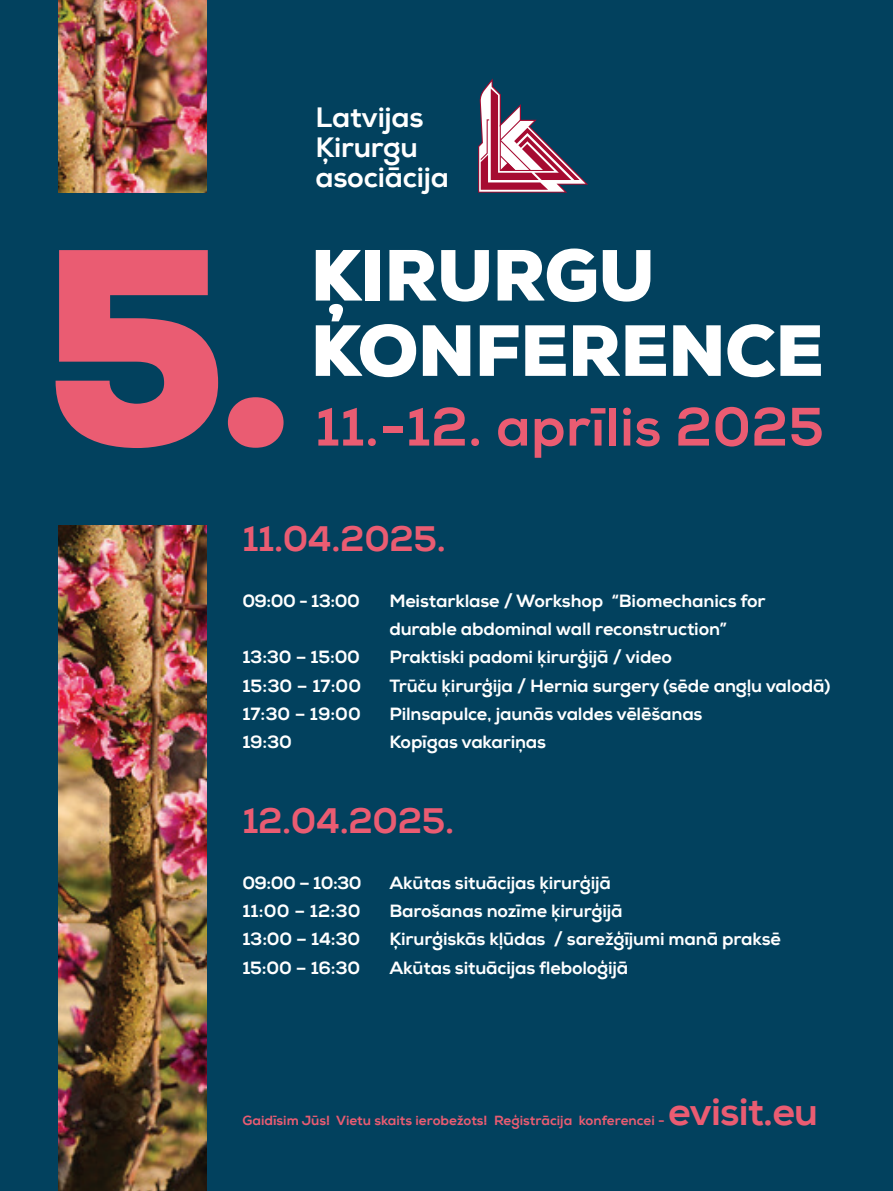
<style>
.page{position:relative;width:893px;height:1191px;background:#02415e}
.page>*{position:absolute;margin:0;border:0;box-sizing:border-box;transform-origin:0 0}
.t1{font:900 271.35px "Nexa";color:#ea5c72}
.t2{font:900 70.05px "Nexa";letter-spacing:-.01em;color:#fff}
.t3{font:54px "Nexa X Bold";letter-spacing:.01em;color:#ea5c72}
.t4{font:39px "Nexa X Bold";letter-spacing:-.02em;color:#ea5c72}
.t5{font:36px "Nexa X Bold";letter-spacing:-.01em;color:#ea5c72}
.t6{font:28.5px/30px "Nexa X Bold";letter-spacing:-.01em;color:#fff}
.t7{font:18px/28.2px "Nexa X Bold";letter-spacing:-.01em;color:#fff}
.t8{font:13.5px "Nexa X Bold";color:#ea5c72}
</style>
<div class="page">
<img style="left:59px;top:0;width:148px;height:193px">
<img style="left:59px;top:525px;width:148px;height:666px">
<svg style="left:478px;top:78px;width:110px;height:115px"></svg>
<h1 class="t1" style="left:43px;top:168px;width:254px">5.</h1>
<h3 class="t6" style="left:315px;top:103px;width:135px">Latvijas<br>Ķirurgu asociācija</h3>
<h2 class="t2" style="left:311px;top:229px;width:346px">ĶIRURGU</h2>
<h2 class="t2" style="left:311px;top:304px;width:515px">KONFERENCE</h2>
<h3 class="t3" style="left:315px;top:394px;width:510px">11.-12. aprīlis 2025</h3>
<h3 class="t5" style="left:242px;top:516px;width:205px">11.04.2025.</h3>
<p class="t7" style="left:242px;top:587px;width:119px">09:00 - 13:00</p>
<p class="t7" style="left:389px;top:587px;width:378px">Meistarklase / Workshop “Biomechanics for durable abdominal wall reconstruction”</p>
<p class="t7" style="left:242px;top:643px;width:119px">13:30 – 15:00</p>
<p class="t7" style="left:389px;top:643px;width:284px">Praktiski padomi ķirurģijā / video</p>
<p class="t7" style="left:242px;top:671px;width:120px">15:30 – 17:00</p>
<p class="t7" style="left:389px;top:671px;width:443px">Trūču ķirurģija / Hernia surgery (sēde angļu valodā)</p>
<p class="t7" style="left:242px;top:699px;width:120px">17:30 – 19:00</p>
<p class="t7" style="left:389px;top:699px;width:315px">Pilnsapulce, jaunās valdes vēlēšanas</p>
<p class="t7" style="left:242px;top:728px;width:51px">19:30</p>
<p class="t7" style="left:389px;top:728px;width:158px">Kopīgas vakariņas</p>
<h3 class="t5" style="left:242px;top:798px;width:213px">12.04.2025.</h3>
<p class="t7" style="left:242px;top:869px;width:121px">09:00 – 10:30</p>
<p class="t7" style="left:389px;top:869px;width:223px">Akūtas situācijas ķirurģijā</p>
<p class="t7" style="left:242px;top:897px;width:120px">11:00 – 12:30</p>
<p class="t7" style="left:389px;top:897px;width:235px">Barošanas nozīme ķirurģijā</p>
<p class="t7" style="left:242px;top:925px;width:119px">13:00 – 14:30</p>
<p class="t7" style="left:389px;top:925px;width:393px">Ķirurģiskās kļūdas / sarežģījumi manā praksē</p>
<p class="t7" style="left:242px;top:953px;width:119px">15:00 – 16:30</p>
<p class="t7" style="left:389px;top:953px;width:240px">Akūtas situācijas fleboloģijā</p>
<h3 class="t4" style="left:668px;top:1088px;width:152px">evisit.eu</h3>
<p class="t8" style="left:242px;top:1112px;width:424px">Gaidīsim Jūs! Vietu skaits ierobežots! Reģistrācija konferencei -</p>
</div>
